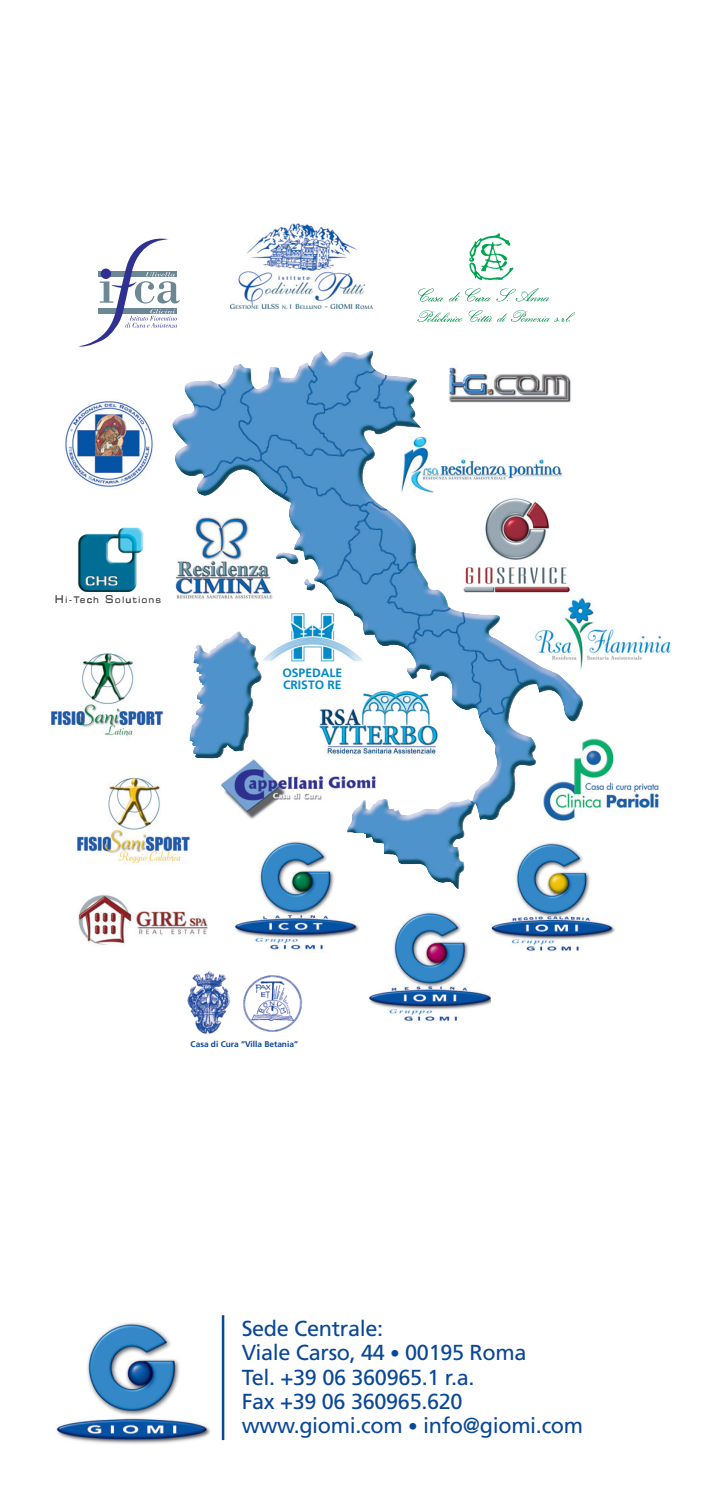
<style>
.page{position:relative;width:709px;height:1489px;background:#fff}
.page>*{position:absolute;margin:0;border:0;box-sizing:border-box;transform-origin:0 0}
.t1{font:21.75px/24px "Frutiger";letter-spacing:-.015em;color:#094797}
.t2{font:700 12.25px/11.2px "Frutiger";color:#008ac7}
.t3{font:8.75px "Eurostile Extended Two";letter-spacing:.25em;color:#4d4d4d;scale:.75 1}
.t4{font:700 8.25px "Frutiger";color:#094797}
.s1{font-size:10.75px}
.s2{font-size:19.25px}
</style>
<div class="page">
<img style="left:56px;top:1323px;width:154px;height:121px">
<img style="left:172px;top:351px;width:411px;height:538px">
<div style="left:228px;top:833px;width:137px;height:119px;background:#fff"></div>
<img style="left:235px;top:841px;width:124px;height:109px">
<img style="left:172px;top:515px;width:104px;height:86px">
<img style="left:369px;top:912px;width:121px;height:109px">
<div style="left:486px;top:836px;width:131px;height:130px;background:#fff"></div>
<img style="left:491px;top:842px;width:124px;height:109px">
<div style="left:78px;top:230px;width:102px;height:125px;background:#fff"></div>
<svg style="left:80px;top:238px;width:100px;height:108px"></svg>
<img style="left:230px;top:224px;width:143px;height:85px">
<svg style="left:215px;top:675px;width:230px;height:152px"></svg>
<img style="left:215px;top:756px;width:171px;height:63px">
<svg style="left:401px;top:431px;width:162px;height:70px"></svg>
<img style="left:401px;top:432px;width:162px;height:63px">
<img style="left:540px;top:735px;width:119px;height:89px">
<img style="left:65px;top:401px;width:88px;height:86px">
<img style="left:417px;top:288px;width:158px;height:34px">
<img style="left:469px;top:233px;width:45px;height:48px">
<hr style="left:222px;top:1315px;width:2px;height:124px;background:#094797">
<img style="left:444px;top:364px;width:133px;height:43px">
<img style="left:457px;top:496px;width:116px;height:97px">
<img style="left:532px;top:592px;width:139px;height:83px">
<div style="left:75px;top:772px;width:116px;height:94px;background:#fff"></div>
<img style="left:77px;top:777px;width:113px;height:86px">
<img style="left:51px;top:653px;width:112px;height:83px">
<img style="left:262px;top:610px;width:101px;height:55px">
<svg style="left:351px;top:610px;width:12px;height:13px"></svg>
<img style="left:77px;top:527px;width:67px;height:65px">
<img style="left:78px;top:894px;width:130px;height:51px">
<img style="left:187px;top:971px;width:43px;height:63px">
<img style="left:243px;top:975px;width:60px;height:57px">
<p class="t3" style="left:55px;top:596px;width:142px"><span class="s1">H</span>i-Tech <span class="s1">S</span>olutions</p>
<p class="t2" style="left:282px;top:668px;width:61px">OSPEDALE<br>CRISTO RE</p>
<p class="t4" style="left:191px;top:1040px;width:109px">Casa di Cura “Villa Betania”</p>
<p class="t1" style="left:242px;top:1318px;width:343px">Sede Centrale:<br>Viale Carso, 44 <span class="s2">•</span> 00195 Roma<br>Tel. +39 06 360965.1 r.a.<br>Fax +39 06 360965.620 www.giomi.com <span class="s2">•</span> info@giomi.com</p>
</div>
